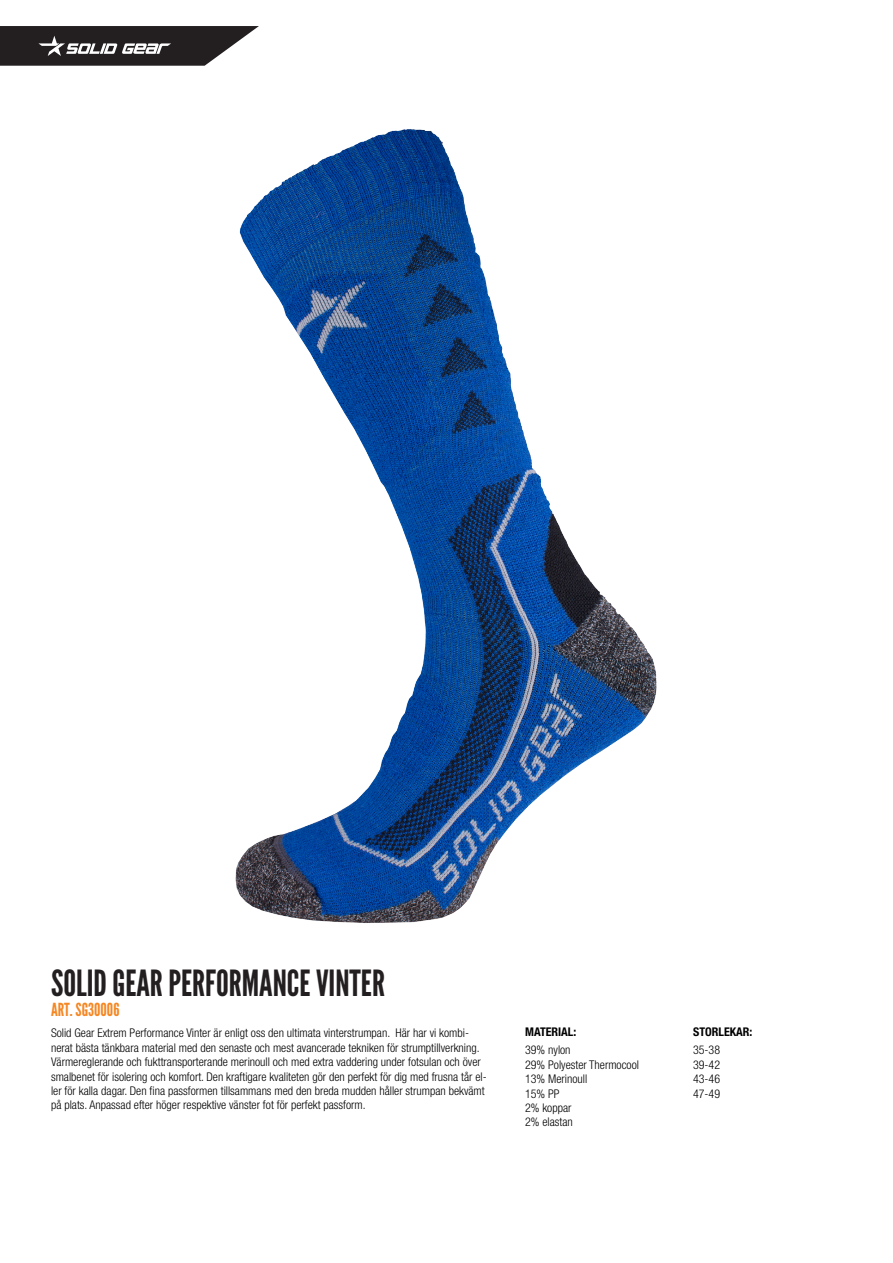
<style>
.page{position:relative;width:893px;height:1263px;background:#fff}
.page>*{position:absolute;margin:0;border:0;box-sizing:border-box;transform-origin:0 0}
.t1{font:36px "League Gothic";color:#231f20}
.t2{font:18px "League Gothic";color:#f58723}
.bröd{font:300 condensed 12px/14.4px "Helvetica Neue";color:#000}
.bröd-2{font:700 condensed 12px "Helvetica Neue";color:#000}
</style>
<div class="page">
<svg style="left:0;top:26px;width:259px;height:40px;background:#4b4849"></svg>
<img style="left:235px;top:129px;width:422px;height:794px">
<p class="t1" style="left:51px;top:962px;width:335px">SOLID GEAR PERFORMANCE VINTER</p>
<p class="bröd" style="left:51px;top:1026px;width:437px">Solid Gear Extrem Performance Vinter är enligt oss den ultimata vinterstrumpan. Här har vi kombi&shy;nerat bästa tänkbara material med den senaste och mest avancerade tekniken för strumptillverkning.<br>Värmereglerande och fukttransporterande merinoull och med extra vaddering under fotsulan och över smalbenet för isolering och komfort. Den kraftigare kvaliteten gör den perfekt för dig med frusna tår el&shy;ler för kalla dagar. Den fina passformen tillsammans med den breda mudden håller strumpan bekvämt på plats. Anpassad efter höger respektive vänster fot för perfekt passform.</p>
<p class="t2" style="left:51px;top:999px;width:70px">ART. SG30006</p>
<p class="bröd-2" style="left:525px;top:1025px;width:53px">MATERIAL:</p>
<p class="bröd" style="left:525px;top:1043px;width:47px">39% nylon</p>
<p class="bröd" style="left:525px;top:1057px;width:115px">29% Polyester Thermocool<br>13% Merinoull</p>
<p class="bröd" style="left:525px;top:1086px;width:36px">15% PP</p>
<p class="bröd" style="left:525px;top:1100px;width:48px">2% koppar</p>
<p class="bröd" style="left:525px;top:1115px;width:49px">2% elastan</p>
<p class="bröd-2" style="left:693px;top:1025px;width:61px">STORLEKAR:</p>
<p class="bröd" style="left:693px;top:1043px;width:29px">35-38</p>
<p class="bröd" style="left:693px;top:1057px;width:29px">39-42</p>
<p class="bröd" style="left:693px;top:1072px;width:29px">43-46</p>
<p class="bröd" style="left:693px;top:1086px;width:29px">47-49</p>
</div>
